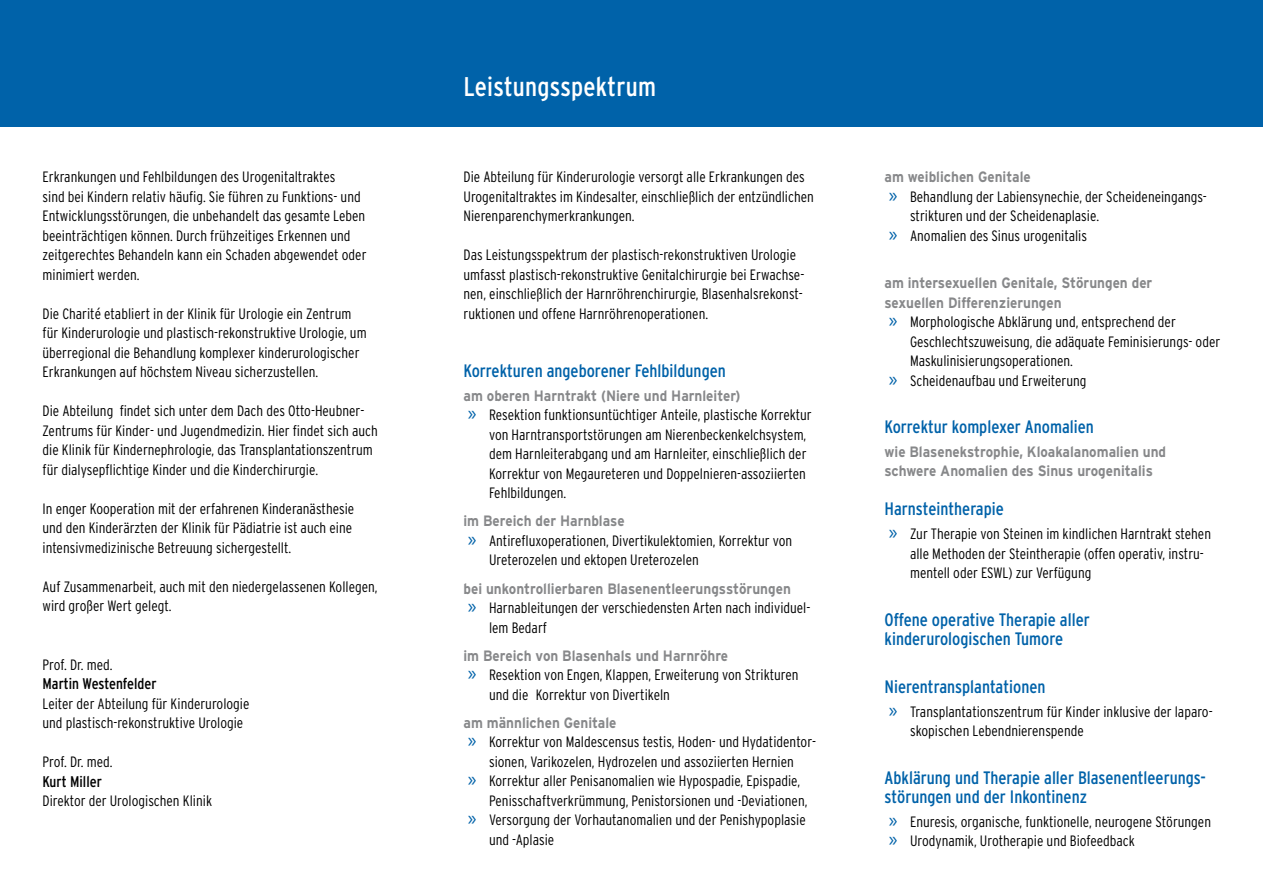
<style>
.page{position:relative;width:1263px;height:893px;background:#fff}
.page>*{position:absolute;margin:0;border:0;box-sizing:border-box;transform-origin:0 0}
.überschrift{font:condensed 27px "Interstate";letter-spacing:.01em;color:#fff}
.zwischen{font:condensed 18px/19.5px "Interstate";color:#0062a9}
.text{font:condensed 15.45px "Interstate";color:#000}
.text-2{font:300 condensed 15px/19.5px "Interstate";color:#000}
.text-tab{font:300 condensed 15px/19.5px "Interstate";color:#000}
.text-3{font:700 15px/19.5px "Interstate";color:#87888a;scale:.9 1}
.s1{font-family:"Myriad Pro";font-weight:400;font-stretch:normal;font-size:21px;color:#0062a9}
</style>
<div class="page">
<div style="left:0;top:0;width:1263px;height:127px;background:#0062a9"></div>
<p class="text-2" style="left:43px;top:167px;width:325px">Erkrankungen und Fehlbildungen des Urogenitaltraktes<br>sind bei Kindern relativ häufig. Sie führen zu Funktions- und Entwicklungsstörungen, die unbehandelt das gesamte Leben beeinträchtigen können. Durch frühzeitiges Erkennen und zeitgerechtes Behandeln kann ein Schaden abgewendet oder minimiert werden.</p>
<p class="text-2" style="left:43px;top:304px;width:326px">Die Charité etabliert in der Klinik für Urologie ein Zentrum für Kinderurologie und plastisch-rekonstruktive Urologie, um überregional die Behandlung komplexer kinderurologischer Erkrankungen auf höchstem Niveau sicherzustellen.</p>
<p class="text-2" style="left:43px;top:401px;width:337px">Die Abteilung findet sich unter dem Dach des Otto-Heubner-Zentrums für Kinder- und Jugendmedizin. Hier findet sich auch die Klinik für Kindernephrologie, das Transplantationszentrum für dialysepflichtige Kinder und die Kinderchirurgie.</p>
<p class="text-2" style="left:43px;top:499px;width:313px">In enger Kooperation mit der erfahrenen Kinderanästhesie und den Kinderärzten der Klinik für Pädiatrie ist auch eine intensivmedizinische Betreuung sichergestellt.</p>
<p class="text-2" style="left:43px;top:577px;width:337px">Auf Zusammenarbeit, auch mit den niedergelassenen Kollegen, wird großer Wert gelegt.</p>
<p class="text-2" style="left:43px;top:655px;width:72px">Prof. Dr. med.</p>
<p class="text" style="left:43px;top:675px;width:116px">Martin Westenfelder</p>
<p class="text-2" style="left:43px;top:694px;width:208px">Leiter der Abteilung für Kinderurologie</p>
<p class="text-2" style="left:43px;top:713px;width:202px">und plastisch-rekonstruktive Urologie</p>
<p class="text-2" style="left:43px;top:752px;width:72px">Prof. Dr. med.</p>
<p class="text" style="left:43px;top:773px;width:61px">Kurt Miller</p>
<p class="text-2" style="left:43px;top:791px;width:171px">Direktor der Urologischen Klinik</p>
<p class="überschrift" style="left:463px;top:72px;width:194px">Leistungsspektrum</p>
<p class="text-2" style="left:463px;top:167px;width:352px">Die Abteilung für Kinderurologie versorgt alle Erkrankungen des<br>Urogenitaltraktes im Kindesalter, einschließlich der entzündlichen<br>Nierenparenchymerkrankungen.</p>
<p class="text-2" style="left:463px;top:245px;width:342px">Das Leistungsspektrum der plastisch-rekonstruktiven Urologie umfasst plastisch-rekonstruktive Genitalchirurgie bei Erwachse&shy;nen, einschließlich der Harnröhrenchirurgie, Blasenhalsrekonst&shy;ruktionen und offene Harnröhrenoperationen.</p>
<p class="zwischen" style="left:463px;top:361px;width:264px">Korrekturen angeborener Fehlbildungen</p>
<p class="text-3" style="left:463px;top:386px;width:309px">am oberen Harntrakt (Niere und Harnleiter)</p>
<p class="text-tab" style="left:489px;top:405px;width:324px;text-indent:-21px"><span class="s1">»</span> Resektion funktionsuntüchtiger Anteile, plastische Korrektur von Harntransportstörungen am Nierenbeckenkelchsystem, dem Harnleiterabgang und am Harnleiter, einschließlich der Korrektur von Megaureteren und Doppelnieren-assoziierten Fehlbildungen.</p>
<p class="text-3" style="left:463px;top:511px;width:180px">im Bereich der Harnblase</p>
<p class="text-tab" style="left:489px;top:531px;width:305px;text-indent:-21px"><span class="s1">»</span> Antirefluxoperationen, Divertikulektomien, Korrektur von<br>Ureterozelen und ektopen Ureterozelen</p>
<p class="text-3" style="left:463px;top:578px;width:365px">bei unkontrollierbaren Blasenentleerungsstörungen</p>
<p class="text-tab" style="left:489px;top:598px;width:323px;text-indent:-21px"><span class="s1">»</span> Harnableitungen der verschiedensten Arten nach individuel&shy;lem Bedarf</p>
<p class="text-3" style="left:463px;top:645px;width:296px">im Bereich von Blasenhals und Harnröhre</p>
<p class="text-tab" style="left:489px;top:665px;width:311px;text-indent:-21px"><span class="s1">»</span> Resektion von Engen, Klappen, Erweiterung von Strikturen und die Korrektur von Divertikeln</p>
<p class="text-3" style="left:463px;top:712px;width:172px">am männlichen Genitale</p>
<p class="text-tab" style="left:468px;top:732px;width:350px;text-align:center"><span class="s1">»</span> Korrektur von Maldescensus testis, Hoden- und Hydatidentor&shy;sionen, Varikozelen, Hydrozelen und assoziierten Hernien</p>
<p class="text-tab" style="left:489px;top:771px;width:320px;text-indent:-21px"><span class="s1">»</span> Korrektur aller Penisanomalien wie Hypospadie, Epispadie,<br>Penisschaftverkrümmung, Penistorsionen und -Deviationen,</p>
<p class="text-tab" style="left:489px;top:810px;width:318px;text-indent:-21px"><span class="s1">»</span> Versorgung der Vorhautanomalien und der Penishypoplasie und -Aplasie</p>
<p class="text-3" style="left:884px;top:167px;width:164px">am weiblichen Genitale</p>
<p class="text-tab" style="left:910px;top:187px;width:298px;text-indent:-21px"><span class="s1">»</span> Behandlung der Labiensynechie, der Scheideneingangs&shy;strikturen und der Scheidenaplasie.</p>
<p class="text-tab" style="left:889px;top:226px;width:200px"><span class="s1">»</span> Anomalien des Sinus urogenitalis</p>
<p class="text-3" style="left:884px;top:273px;width:299px">am intersexuellen Genitale, Störungen der sexuellen Differenzierungen</p>
<p class="text-tab" style="left:910px;top:312px;width:312px;text-indent:-21px"><span class="s1">»</span> Morphologische Abklärung und, entsprechend der<br>Geschlechtszuweisung, die adäquate Feminisierungs- oder<br>Maskulinisierungsoperationen.</p>
<p class="text-tab" style="left:889px;top:371px;width:199px"><span class="s1">»</span> Scheidenaufbau und Erweiterung</p>
<p class="zwischen" style="left:884px;top:417px;width:211px">Korrektur komplexer Anomalien</p>
<p class="text-3" style="left:884px;top:442px;width:314px">wie Blasenekstrophie, Kloakalanomalien und schwere Anomalien des Sinus urogenitalis</p>
<p class="zwischen" style="left:884px;top:499px;width:121px">Harnsteintherapie</p>
<p class="text-tab" style="left:910px;top:524px;width:302px;text-indent:-21px"><span class="s1">»</span> Zur Therapie von Steinen im kindlichen Harntrakt stehen alle Methoden der Steintherapie (offen operativ, instru&shy;mentell oder ESWL) zur Verfügung</p>
<p class="zwischen" style="left:884px;top:609px;width:207px">Offene operative Therapie aller kinderurologischen Tumore</p>
<p class="zwischen" style="left:884px;top:677px;width:162px">Nierentransplantationen</p>
<p class="text-tab" style="left:910px;top:701px;width:304px;text-indent:-21px"><span class="s1">»</span> Transplantationszentrum für Kinder inklusive der laparo&shy;skopischen Lebendnierenspende</p>
<p class="zwischen" style="left:884px;top:767px;width:323px">Abklärung und Therapie aller Blasenentleerungs&shy;störungen und der Inkontinenz</p>
<p class="text-tab" style="left:889px;top:812px;width:324px"><span class="s1">»</span> Enuresis, organische, funktionelle, neurogene Störungen</p>
<p class="text-tab" style="left:889px;top:831px;width:248px"><span class="s1">»</span> Urodynamik, Urotherapie und Biofeedback</p>
</div>
